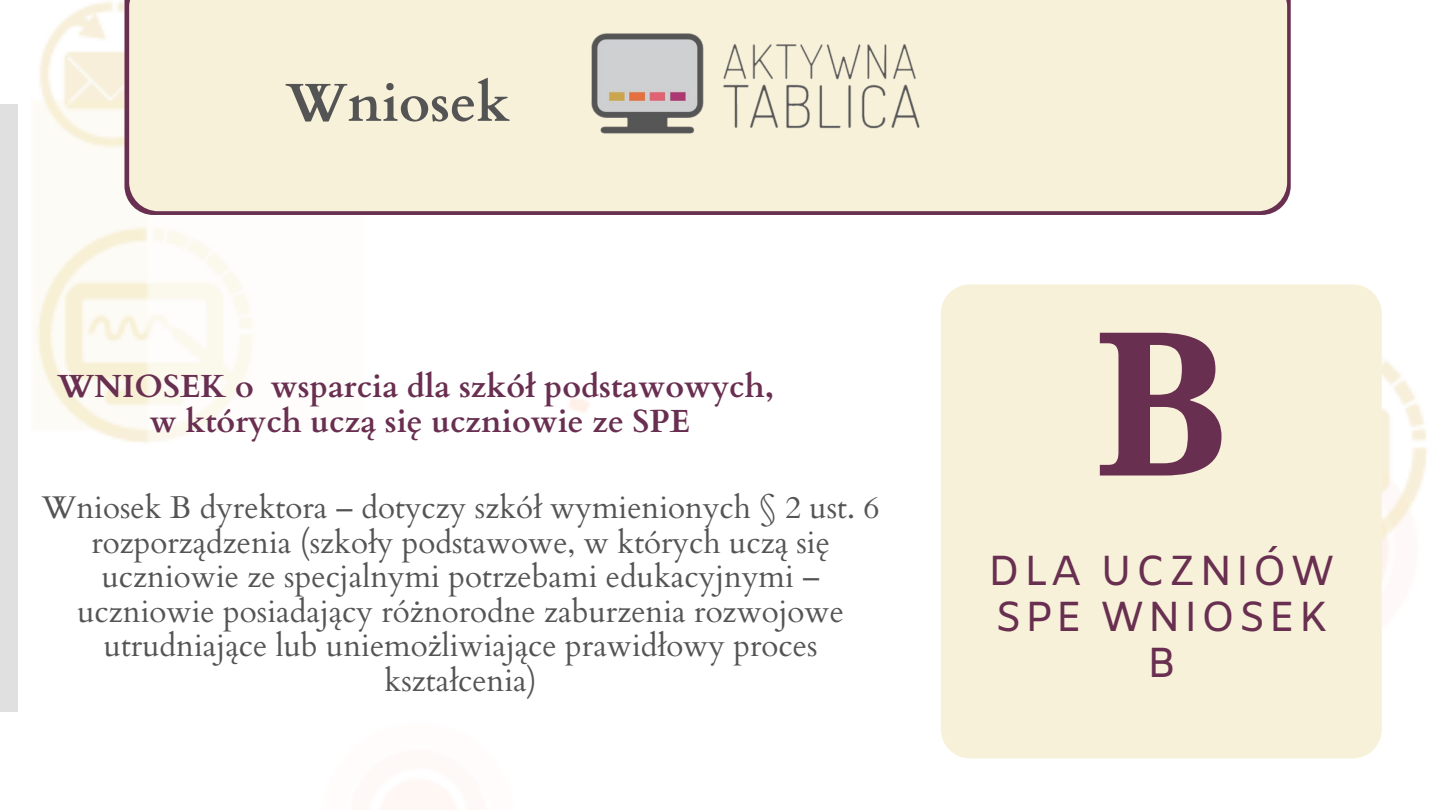
<style>
.page{position:relative;width:1440px;height:810px;background:#fff}
.page>*{position:absolute;margin:0;border:0;box-sizing:border-box;transform-origin:0 0}
.t1{font:700 200px "Droid Serif";color:#692f50}
.t2{font:700 53.6px "Cardo";color:#545454}
.t3{font:42px/45.8px "Amiko";letter-spacing:.07em;color:#692f50;text-align:center}
.t4{font:700 32px/34.5px "Cardo";color:#692f50;text-align:center}
.t5{font:31.4px/34.5px "Cardo";color:#545454;text-align:center}
</style>
<div class="page">
<img style="left:17px;top:1px;width:1410px;height:809px">
<svg style="left:124px;top:0;width:1167px;height:215px;background:#784460"></svg>
<div style="left:129px;top:0;width:1158px;height:211px;background:#f8f1da"></div>
<div style="left:0;top:104px;width:17px;height:608px;background:#e0e0e0"></div>
<img style="left:587px;top:9px;width:338px;height:144px">
<div style="left:941px;top:284px;width:441px;height:474px;background:#f8f1da;border-radius:29px"></div>
<h2 class="t2" style="left:286px;top:68px;width:226px">Wniosek</h2>
<p class="t4" style="left:58px;top:370px;width:718px">WNIOSEK o wsparcia dla szkół podstawowych, w których uczą się uczniowie ze SPE</p>
<p class="t5" style="left:42px;top:491px;width:839px">Wniosek B dyrektora – dotyczy szkół wymienionych § 2 ust. 6 rozporządzenia (szkoły podstawowe, w których uczą się uczniowie ze specjalnymi potrzebami edukacyjnymi – uczniowie posiadający różnorodne zaburzenia rozwojowe utrudniające lub uniemożliwiające prawidłowy proces kształcenia)</p>
<h1 class="t1" style="left:1094px;top:290px;width:136px">B</h1>
<h3 class="t3" style="left:988px;top:551px;width:348px">DLA UCZNIÓW<br>SPE WNIOSEK<br>B</h3>
</div>
